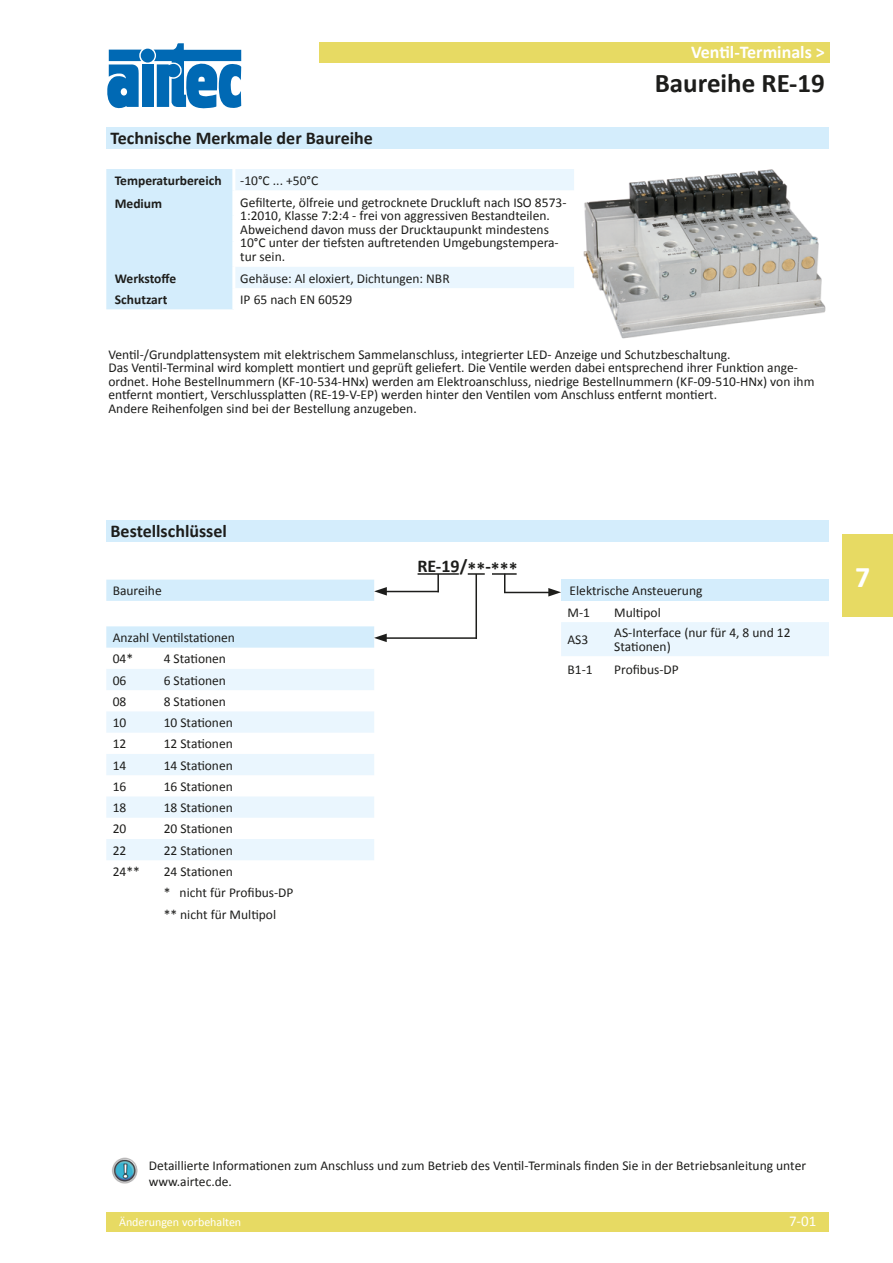
<style>
.page{position:relative;width:893px;height:1263px;background:#fff}
.page>*{position:absolute;margin:0;border:0;box-sizing:border-box;transform-origin:0 0}
.t1{font:700 30px "Calibri";color:#fff}
.t2{font:700 27px "Calibri";color:#1d1d1b}
.t3{font:700 18px "Calibri";color:#1d1d1b}
.t4{font:700 18px "Calibri";color:#fff}
.t5{font:15px "Calibri";color:#fff}
.t6{font:13.5px/13.5px "Calibri";color:#1d1d1b}
.t7{font:700 13.5px "Calibri";color:#1d1d1b}
.t8{font:12px "Calibri";color:#fff}
</style>
<div class="page">
<div style="left:141px;top:49px;width:14px;height:14px;background:#0069b4;border-radius:50%"></div>
<div style="left:142px;top:64px;width:12px;height:43px;background:#0069b4"></div>
<svg style="left:107px;top:50px;width:35px;height:59px"></svg>
<svg style="left:154px;top:43px;width:87px;height:66px"></svg>
<div style="left:106px;top:1212px;width:723px;height:19px;background:#e7da63"></div>
<div style="left:319px;top:43px;width:510px;height:20px;background:#e7da63"></div>
<div style="left:842px;top:535px;width:51px;height:82px;background:#e7da63"></div>
<div style="left:106px;top:128px;width:723px;height:21px;background:#d4edfc"></div>
<img style="left:583px;top:169px;width:243px;height:170px">
<svg style="left:106px;top:169px;width:468px;height:140px"></svg>
<hr style="left:232px;top:169px;width:3px;height:21px;background:#fff">
<hr style="left:232px;top:190px;width:3px;height:26px;background:#fff">
<hr style="left:232px;top:216px;width:3px;height:25px;background:#fff">
<hr style="left:232px;top:241px;width:3px;height:26px;background:#fff">
<hr style="left:232px;top:267px;width:3px;height:21px;background:#fff">
<hr style="left:232px;top:288px;width:3px;height:21px;background:#fff">
<div style="left:106px;top:520px;width:723px;height:21px;background:#d4edfc"></div>
<hr style="left:418px;top:573px;width:41px;height:2px;background:#1d1d1b">
<svg style="left:437px;top:574px;width:2px;height:17px"></svg>
<hr style="left:382px;top:591px;width:57px;height:1px;background:#1d1d1b">
<hr style="left:504px;top:592px;width:50px;height:1px;background:#1d1d1b">
<svg style="left:548px;top:588px;width:13px;height:8px"></svg>
<hr style="left:492px;top:573px;width:25px;height:2px;background:#1d1d1b">
<svg style="left:504px;top:575px;width:1px;height:17px"></svg>
<svg style="left:468px;top:573px;width:17px;height:2px"></svg>
<hr style="left:475px;top:574px;width:2px;height:65px;background:#1d1d1b">
<hr style="left:381px;top:637px;width:96px;height:2px;background:#1d1d1b">
<svg style="left:106px;top:580px;width:281px;height:68px"></svg>
<svg style="left:106px;top:669px;width:268px;height:191px;fill:#eaf6fe"></svg>
<div style="left:561px;top:580px;width:268px;height:21px;background:#d4edfc"></div>
<div style="left:561px;top:622px;width:268px;height:34px;background:#eaf6fe"></div>
<img style="left:112px;top:1157px;width:26px;height:27px">
<h3 class="t4" style="left:691px;top:41px;width:135px">Ventil-Terminals &gt;</h3>
<h3 class="t3" style="left:111px;top:127px;width:264px">Technische Merkmale der Baureihe</h3>
<p class="t7" style="left:115px;top:172px;width:108px">Temperaturbereich</p>
<p class="t6" style="left:240px;top:174px;width:80px">-10°C ... +50°C</p>
<p class="t7" style="left:115px;top:195px;width:49px">Medium</p>
<p class="t6" style="left:240px;top:195px;width:328px">Gefilterte, ölfreie und getrocknete Druckluft nach ISO 8573- 1:2010, Klasse 7:2:4 - frei von aggressiven Bestandteilen.<br>Abweichend davon muss der Drucktaupunkt mindestens 10°C unter der tiefsten auftretenden Umgebungstempera&shy;tur sein.</p>
<p class="t7" style="left:115px;top:270px;width:63px">Werkstoffe</p>
<p class="t6" style="left:240px;top:271px;width:211px">Gehäuse: Al eloxiert, Dichtungen: NBR</p>
<p class="t7" style="left:115px;top:291px;width:54px">Schutzart</p>
<p class="t6" style="left:240px;top:293px;width:114px">IP 65 nach EN 60529</p>
<h2 class="t2" style="left:655px;top:66px;width:172px">Baureihe RE-19</h2>
<p class="t6" style="left:108px;top:348px;width:707px">Ventil-/Grundplattensystem mit elektrischem Sammelanschluss, integrierter LED- Anzeige und Schutzbeschaltung.<br>Das Ventil-Terminal wird komplett montiert und geprüft geliefert. Die Ventile werden dabei entsprechend ihrer Funktion ange&shy;ordnet. Hohe Bestellnummern (KF-10-534-HNx) werden am Elektroanschluss, niedrige Bestellnummern (KF-09-510-HNx) von ihm entfernt montiert, Verschlussplatten (RE-19-V-EP) werden hinter den Ventilen vom Anschluss entfernt montiert.<br>Andere Reihenfolgen sind bei der Bestellung anzugeben.</p>
<h3 class="t3" style="left:111px;top:519px;width:118px">Bestellschlüssel</h3>
<p class="t6" style="left:113px;top:584px;width:51px">Baureihe</p>
<p class="t6" style="left:113px;top:627px;width:124px;line-height:21.3px">Anzahl Ventilstationen<br>04*</p>
<p class="t6" style="left:164px;top:652px;width:64px">4 Stationen</p>
<p class="t6" style="left:113px;top:673px;width:15px">06</p>
<p class="t6" style="left:164px;top:673px;width:64px">6 Stationen</p>
<p class="t6" style="left:113px;top:695px;width:15px">08</p>
<p class="t6" style="left:164px;top:695px;width:64px">8 Stationen</p>
<p class="t6" style="left:113px;top:716px;width:15px">10</p>
<p class="t6" style="left:164px;top:716px;width:71px">10 Stationen</p>
<p class="t6" style="left:113px;top:737px;width:15px">12</p>
<p class="t6" style="left:164px;top:737px;width:71px">12 Stationen</p>
<p class="t6" style="left:113px;top:758px;width:15px">14</p>
<p class="t6" style="left:164px;top:758px;width:71px">14 Stationen</p>
<p class="t6" style="left:113px;top:780px;width:15px">16</p>
<p class="t6" style="left:164px;top:780px;width:71px">16 Stationen</p>
<p class="t6" style="left:113px;top:801px;width:15px">18</p>
<p class="t6" style="left:164px;top:801px;width:71px">18 Stationen</p>
<p class="t6" style="left:113px;top:822px;width:15px">20</p>
<p class="t6" style="left:164px;top:822px;width:71px">20 Stationen</p>
<p class="t6" style="left:113px;top:843px;width:15px">22</p>
<p class="t6" style="left:164px;top:843px;width:71px">22 Stationen</p>
<p class="t6" style="left:113px;top:865px;width:29px">24**</p>
<p class="t6" style="left:164px;top:861px;width:131px;line-height:21.3px">24 Stationen<br>* nicht für Profibus-DP ** nicht für Multipol</p>
<h3 class="t3" style="left:417px;top:554px;width:102px">RE-19/**-***</h3>
<p class="t6" style="left:567px;top:580px;width:136px;line-height:21.3px">Elektrische Ansteuerung<br>M-1</p>
<p class="t6" style="left:614px;top:605px;width:48px">Multipol</p>
<p class="t6" style="left:567px;top:633px;width:22px">AS3</p>
<p class="t6" style="left:614px;top:626px;width:178px">AS-Interface (nur für 4, 8 und 12<br>Stationen)</p>
<p class="t6" style="left:567px;top:663px;width:27px">B1-1</p>
<p class="t6" style="left:614px;top:663px;width:66px">Profibus-DP</p>
<h1 class="t1" style="left:855px;top:558px;width:17px">7</h1>
<p class="t6" style="left:149px;top:1157px;width:659px;line-height:16.2px">Detaillierte Informationen zum Anschluss und zum Betrieb des Ventil-Terminals finden Sie in der Betriebsanleitung unter www.airtec.de.</p>
<p class="t8" style="left:119px;top:1214px;width:124px">Änderungen vorbehalten</p>
<p class="t5" style="left:789px;top:1212px;width:29px">7-01</p>
</div>
